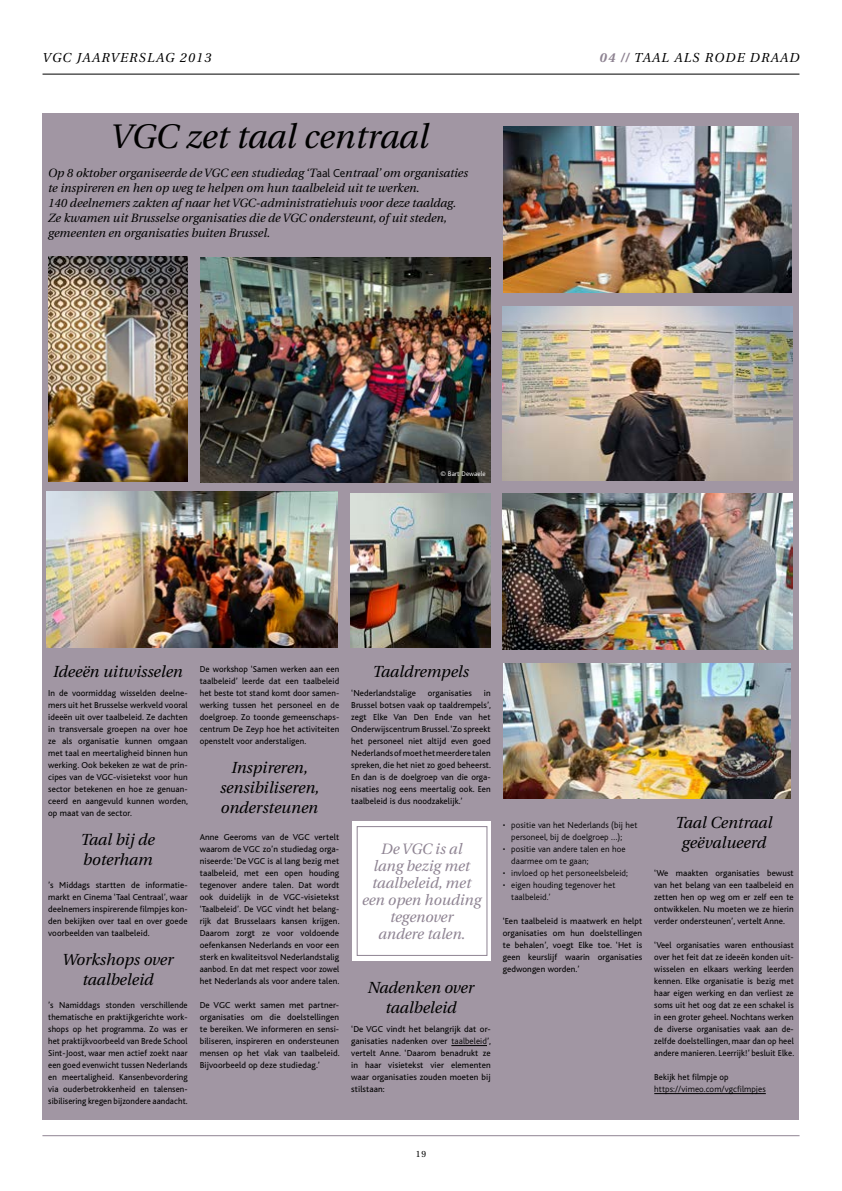
<style>
.page{position:relative;width:842px;height:1191px;background:#fff}
.page>*{position:absolute;margin:0;border:0;box-sizing:border-box;transform-origin:0 0}
.Titel_artikel{font:italic 34px "Utopia";color:#000}
.Tussentitel{font:italic 16px/20px "Utopia";color:#000;text-align:center}
.Tussentitel-2{font:italic 15px/17px "Utopia";color:#8f8493;text-align:center}
.t1{font:italic 13px "Utopia";letter-spacing:.1em;color:#000}
.Tussentitel-3{font:italic 12px/15px "Utopia";color:#000}
.Body_txt{font:9px/12px "Bliss";letter-spacing:.01em;color:#000;text-align:justify}
.Body_txt-2{font:300 9px/12px "Bliss";letter-spacing:.01em;color:#000}
.t2{font:9px "Utopia";color:#000}
.Body_txt-3{font:300 7px "Bliss";letter-spacing:.01em;color:#fff}
.s1{font-family:"Bliss";font-weight:300;font-style:normal}
.s2{font-weight:700;color:#8f8493}
.s3{font-weight:300}
</style>
<div class="page">
<hr style="left:43px;top:74px;width:756px;height:1px;background:#000">
<hr style="left:42px;top:1135px;width:757px;height:1px;background:#8f8493">
<div style="left:43px;top:113px;width:756px;height:1007px;background:#a196a3"></div>
<hr style="left:451px;top:1045px;width:36px;height:1px;background:#000">
<hr style="left:654px;top:1093px;width:112px;height:1px;background:#000">
<div style="left:352px;top:821px;width:139px;height:140px;background:#fff"></div>
<div style="left:357px;top:826px;width:130px;height:130px;border:1px solid #8f8493"></div>
<img style="left:48px;top:256px;width:139px;height:225px">
<img style="left:201px;top:258px;width:289px;height:224px">
<img style="left:503px;top:306px;width:289px;height:174px">
<img style="left:350px;top:493px;width:140px;height:155px">
<img style="left:47px;top:492px;width:291px;height:156px">
<img style="left:502px;top:493px;width:290px;height:156px">
<img style="left:504px;top:127px;width:287px;height:166px">
<img style="left:504px;top:663px;width:286px;height:135px">
<h3 class="t1" style="left:43px;top:50px;width:170px">VGC JAARVERSLAG 2013</h3>
<h2 class="Titel_artikel" style="left:110px;top:118px;width:320px">VGC zet taal centraal</h2>
<h4 class="Tussentitel-3" style="left:48px;top:166px;width:421px">Op 8 oktober organiseerde de VGC een studiedag ‘T<span class="s1">aal Ce</span>ntraal’ om organisaties te inspireren en hen op weg te helpen om hun taalbeleid uit te werken.<br>140 deelnemers zakten af naar het VGC-administratiehuis voor deze taaldag.<br>Ze kwamen uit Brusselse organisaties die de VGC ondersteunt, of uit steden, gemeenten en organisaties buiten Brussel.</h4>
<h3 class="t1" style="left:600px;top:50px;width:201px"><span class="s2">04 //</span> TAAL ALS RODE DRAAD</h3>
<p class="Body_txt-3" style="left:440px;top:470px;width:47px">© Bart Dewaele</p>
<h4 class="Tussentitel" style="left:53px;top:662px;width:131px">Ideeën uitwisselen</h4>
<p class="Body_txt" style="left:48px;top:687px;width:141px">In de voormiddag wisselden deelne&shy;mers uit het Brusselse werkveld vooral ideeën uit over taalbeleid. Ze dachten in transversale groepen na over hoe ze als organisatie kunnen omgaan met taal en meertaligheid binnen hun werking. Ook bekeken ze wat de prin&shy;cipes van de VGC-visietekst voor hun sector betekenen en hoe ze genuan&shy;ceerd en aangevuld kunnen worden, op maat van de sector.</p>
<h4 class="Tussentitel" style="left:81px;top:829px;width:75px;text-align:left">Taal bij de boterham</h4>
<p class="Body_txt" style="left:48px;top:879px;width:141px">’s Middags startten de informatie&shy;markt en Cinema ‘Taal Centraal’, waar deelnemers inspirerende filmpjes kon&shy;den bekijken over taal en over goede voorbeelden van taalbeleid.</p>
<h4 class="Tussentitel" style="left:62px;top:949px;width:113px">Workshops over taalbeleid</h4>
<p class="Body_txt" style="left:48px;top:999px;width:141px">’s Namiddags stonden verschillende thematische en praktijkgerichte work&shy;shops op het programma. Zo was er het praktijkvoorbeeld van Brede School Sint-Joost, waar men actief zoekt naar een goed evenwicht tussen Nederlands en meertaligheid. Kansenbevordering via ouderbetrokkenheid en talensen&shy;sibilisering kregen bijzondere aandacht.</p>
<p class="Body_txt" style="left:200px;top:663px;width:141px">De workshop ‘Samen werken aan een taalbeleid’ leerde dat een taalbeleid het beste tot stand komt door samen&shy;werking tussen het personeel en de doelgroep. Zo toonde gemeenschaps&shy;centrum De Zeyp hoe het activiteiten openstelt voor anderstaligen.</p>
<h4 class="Tussentitel" style="left:220px;top:757px;width:101px">Inspireren, sensibiliseren, ondersteunen</h4>
<p class="Body_txt" style="left:200px;top:831px;width:141px">Anne Geeroms van de VGC vertelt waarom de VGC zo’n studiedag orga&shy;niseerde: ‘De VGC is al lang bezig met taalbeleid, met een open houding tegenover andere talen. Dat wordt ook duidelijk in de VGC-visietekst ‘Taalbeleid’. De VGC vindt het belang&shy;rijk dat Brusselaars kansen krijgen.<br>Daarom zorgt ze voor voldoende oefenkansen Nederlands en voor een sterk en kwaliteitsvol Nederlandstalig aanbod. En dat met respect voor zowel het Nederlands als voor andere talen.</p>
<p class="Body_txt" style="left:200px;top:999px;width:141px">De VGC werkt samen met partner&shy;organisaties om die doelstellingen te bereiken. We informeren en sensi&shy;biliseren, inspireren en ondersteunen mensen op het vlak van taalbeleid.<br>Bijvoorbeeld op deze studiedag.’</p>
<h4 class="Tussentitel" style="left:373px;top:662px;width:98px">Taaldrempels</h4>
<p class="Body_txt" style="left:351px;top:687px;width:66px">‘Nederlandstalige</p>
<p class="Body_txt" style="left:428px;top:687px;width:46px">organisaties</p>
<p class="Body_txt" style="left:351px;top:687px;width:141px;text-indent:133px">in Brussel botsen vaak op taaldrempels’, zegt Elke Van Den Ende van het Onderwijscentrum Brussel. ‘Zo spreekt het personeel niet altijd even goed Nederlands of moet het meerdere talen spreken, die het niet zo goed beheerst.<br>En dan is de doelgroep van die orga&shy;nisaties nog eens meertalig ook. Een taalbeleid is dus noodzakelijk.’</p>
<h4 class="Tussentitel-2" style="left:362px;top:841px;width:121px">De VGC is al<br>lang bezig met taalbeleid, met een open houding tegenover<br>andere talen.</h4>
<h4 class="Tussentitel" style="left:368px;top:977px;width:108px">Nadenken over taalbeleid</h4>
<p class="Body_txt" style="left:351px;top:1023px;width:141px">‘De VGC vindt het belangrijk dat or&shy;ganisaties nadenken over <span class="s3">taalbeleid</span>’, vertelt Anne. ‘Daarom benadrukt ze in haar visietekst vier elementen waar organisaties zouden moeten bij stilstaan:</p>
<p class="Body_txt-2" style="left:511px;top:819px;width:128px;text-indent:-9px">• positie van het Nederlands (bij het personeel, bij de doelgroep …);</p>
<p class="Body_txt-2" style="left:511px;top:843px;width:116px;text-indent:-9px">• positie van andere talen en hoe daarmee om te gaan;</p>
<p class="Body_txt-2" style="left:503px;top:867px;width:127px">• invloed op het personeelsbeleid;</p>
<p class="Body_txt-2" style="left:511px;top:879px;width:106px;text-indent:-9px">• eigen houding tegenover het taalbeleid.’</p>
<p class="Body_txt" style="left:503px;top:915px;width:141px">‘Een taalbeleid is maatwerk en helpt organisaties om hun doelstellingen te behalen’, voegt Elke toe. ‘Het is geen keurslijf waarin organisaties gedwongen worden.’</p>
<h4 class="Tussentitel" style="left:676px;top:813px;width:98px">Taal Centraal geëvalueerd</h4>
<p class="Body_txt" style="left:654px;top:867px;width:141px">‘We maakten organisaties bewust van het belang van een taalbeleid en zetten hen op weg om er zelf een te ontwikkelen. Nu moeten we ze hierin verder ondersteunen’, vertelt Anne.</p>
<p class="Body_txt" style="left:654px;top:939px;width:141px">‘Veel organisaties waren enthousiast over het feit dat ze ideeën konden uit&shy;wisselen en elkaars werking leerden kennen. Elke organisatie is bezig met haar eigen werking en dan verliest ze soms uit het oog dat ze een schakel is in een groter geheel. Nochtans werken de diverse organisaties vaak aan de&shy;zelfde doelstellingen, maar dan op heel andere manieren. Leerrijk!’ besluit Elke.</p>
<p class="Body_txt" style="left:654px;top:1071px;width:76px">Bekijk het filmpje op</p>
<p class="Body_txt-2" style="left:654px;top:1083px;width:113px">https://vimeo.com/vgcfilmpjes</p>
<p class="t2" style="left:416px;top:1148px;width:12px">19</p>
</div>
